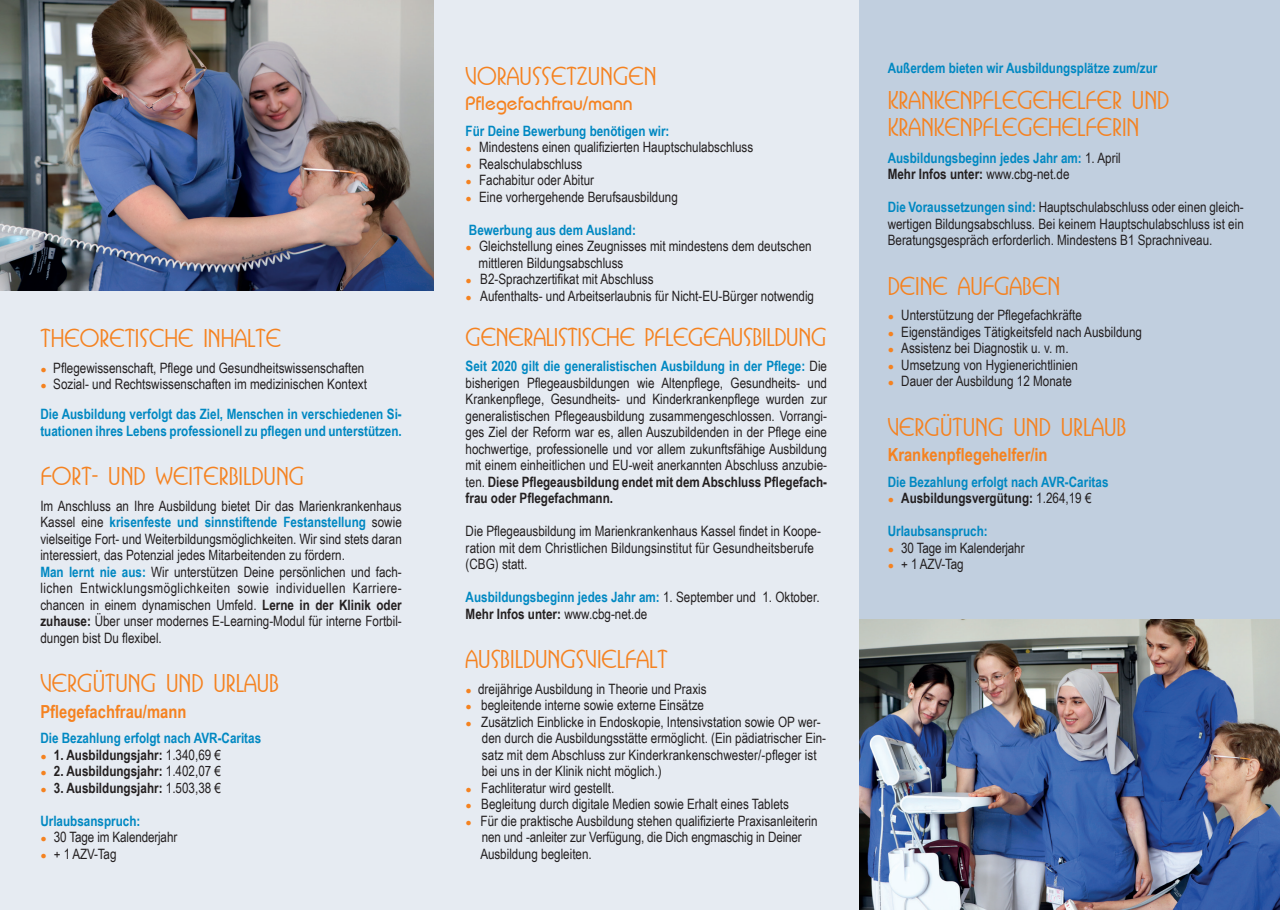
<style>
.page{position:relative;width:1280px;height:910px;background:#fff}
.page>*{position:absolute;margin:0;border:0;box-sizing:border-box;transform-origin:0 0}
.t1{font:500 24px/27px "Busorama IT Cby BT";color:#f58220}
.t2{font:19.5px "Bimini Normal";color:#f58220}
.t3{font:700 18px "Arial Narrow";color:#f58220}
.t4{font:14.25px/16.5px "Arial Narrow";color:#231f20}
.t5{font:700 14.25px/30px "Arial Narrow";color:#0088c2}
.t6{font:700 14.25px "Arial Narrow";color:#231f20}
.s1{font-size:10.5px;color:#f58220}
.s2{font-weight:400;font-size:10.5px;color:#f58220}
.s3{font-weight:400;color:#231f20}
.s4{font-weight:700;color:#0088c2}
.s5{font-weight:700}
.s6{font-weight:400}
.s7{color:#231f20}
</style>
<div class="page">
<div style="left:0;top:0;width:859px;height:910px;background:#e6ebf2"></div>
<div style="left:859px;top:0;width:421px;height:910px;background:#c1cfdf"></div>
<img style="left:0;top:0;width:434px;height:290px">
<img style="left:859px;top:620px;width:421px;height:290px">
<h1 class="t1" style="left:40px;top:325px;width:242px">THEORETISCHE INHALTE</h1>
<p class="t4" style="left:40px;top:359px;width:325px"><span class="s1">●</span> Pflegewissenschaft, Pflege und Gesundheitswissenschaften</p>
<p class="t5" style="left:40px;top:369px;width:363px"><span class="s2">●</span> <span class="s3">Sozial- und Rechtswissenschaften im medizinischen Kontext<br></span>Die Ausbildung verfolgt das Ziel, Menschen in verschiedenen Si-</p>
<p class="t5" style="left:40px;top:415px;width:363px">tuationen ihres Lebens professionell zu pflegen und unterstützen.</p>
<h1 class="t1" style="left:40px;top:463px;width:265px">FORT- UND WEITERBILDUNG</h1>
<p class="t4" style="left:40px;top:497px;width:363px">Im Anschluss an Ihre Ausbildung bietet Dir das Marienkrankenhaus Kassel eine <span class="s4">krisenfeste und sinnstiftende Festanstellung</span> sowie vielseitige Fort- und Weiterbildungsmöglichkeiten. Wir sind stets daran interessiert, das Potenzial jedes Mitarbeitenden zu fördern.<br><span class="s4">Man lernt nie aus:</span> Wir unterstützen Deine persönlichen und fach&shy;lichen Entwicklungsmöglichkeiten sowie individuellen Karriere&shy;chancen in einem dynamischen Umfeld. <span class="s5">Lerne in der Klinik oder zuhause:</span> Über unser modernes E-Learning-Modul für interne Fortbil&shy;dungen bist Du flexibel.</p>
<h1 class="t1" style="left:40px;top:670px;width:240px">VERGÜTUNG UND URLAUB</h1>
<p class="t3" style="left:40px;top:698px;width:147px">Pflegefachfrau/mann</p>
<p class="t5" style="left:40px;top:723px;width:222px">Die Bezahlung erfolgt nach AVR-Caritas</p>
<p class="t6" style="left:40px;top:744px;width:182px"><span class="s2">●</span> 1. Ausbildungsjahr: <span class="s6">1.340,69 €</span></p>
<p class="t6" style="left:40px;top:761px;width:182px"><span class="s2">●</span> 2. Ausbildungsjahr: <span class="s6">1.402,07 €</span></p>
<p class="t6" style="left:40px;top:777px;width:182px"><span class="s2">●</span> 3. Ausbildungsjahr: <span class="s6">1.503,38 €</span></p>
<p class="t5" style="left:40px;top:805px;width:101px">Urlaubsanspruch:</p>
<p class="t4" style="left:40px;top:829px;width:138px"><span class="s1">●</span> 30 Tage im Kalenderjahr</p>
<p class="t4" style="left:40px;top:845px;width:78px"><span class="s1">●</span> + 1 AZV-Tag</p>
<h1 class="t1" style="left:466px;top:62px;width:193px">VORAUSSETZUNGEN</h1>
<h2 class="t2" style="left:466px;top:92px;width:168px">Pflegefachfrau/mann</h2>
<p class="t5" style="left:466px;top:115px;width:205px">Für Deine Bewerbung benötigen wir:</p>
<p class="t4" style="left:466px;top:138px;width:289px"><span class="s1">●</span> Mindestens einen qualifizierten Hauptschulabschluss</p>
<p class="t4" style="left:466px;top:155px;width:118px"><span class="s1">●</span> Realschulabschluss</p>
<p class="t4" style="left:466px;top:171px;width:130px"><span class="s1">●</span> Fachabitur oder Abitur</p>
<p class="t4" style="left:466px;top:188px;width:214px"><span class="s1">●</span> Eine vorhergehende Berufsausbildung</p>
<p class="t5" style="left:469px;top:214px;width:169px">Bewerbung aus dem Ausland:</p>
<p class="t4" style="left:479px;top:237px;width:335px;text-indent:-13px"><span class="s1">●</span> Gleichstellung eines Zeugnisses mit mindestens dem deutschen mittleren Bildungsabschluss</p>
<p class="t4" style="left:466px;top:270px;width:189px"><span class="s1">●</span> B2-Sprachzertifikat mit Abschluss</p>
<p class="t4" style="left:466px;top:287px;width:350px"><span class="s1">●</span> Aufenthalts- und Arbeitserlaubnis für Nicht-EU-Bürger notwendig</p>
<h1 class="t1" style="left:466px;top:323px;width:362px">GENERALISTISCHE PFLEGEAUSBILDUNG</h1>
<p class="t4" style="left:466px;top:357px;width:363px;text-align:justify"><span class="s4">Seit 2020 gilt die generalistischen Ausbildung in der Pflege:</span> Die bisherigen Pflegeausbildungen wie Altenpflege, Gesundheits- und Krankenpflege, Gesundheits- und Kinderkrankenpflege wurden zur generalistischen Pflegeausbildung zusammengeschlossen. Vorrangi&shy;ges Ziel der Reform war es, allen Auszubildenden in der Pflege eine hochwertige, professionelle und vor allem zukunftsfähige Ausbildung mit einem einheitlichen und EU-weit anerkannten Abschluss anzubie&shy;ten. <span class="s5">Diese Pflegeausbildung endet mit dem Abschluss Pflegefach&shy;frau oder Pflegefachmann.</span></p>
<p class="t4" style="left:466px;top:522px;width:357px">Die Pflegeausbildung im Marienkrankenhaus Kassel findet in Koope&shy;ration mit dem Christlichen Bildungsinstitut für Gesundheitsberufe (CBG) statt.</p>
<p class="t4" style="left:466px;top:588px;width:355px"><span class="s4">Ausbildungsbeginn jedes Jahr am:</span> 1. September und 1. Oktober.<br><span class="s5">Mehr Infos unter:</span> www.cbg-net.de</p>
<h1 class="t1" style="left:466px;top:646px;width:203px">AUSBILDUNGSVIELFALT</h1>
<p class="t4" style="left:466px;top:680px;width:242px"><span class="s1">●</span> dreijährige Ausbildung in Theorie und Praxis</p>
<p class="t4" style="left:466px;top:696px;width:240px"><span class="s1">●</span> begleitende interne sowie externe Einsätze</p>
<p class="t4" style="left:482px;top:713px;width:346px;text-indent:-16px"><span class="s1">●</span> Zusätzlich Einblicke in Endoskopie, Intensivstation sowie OP wer&shy;den durch die Ausbildungsstätte ermöglicht. (Ein pädiatrischer Ein&shy;satz mit dem Abschluss zur Kinderkrankenschwester/-pfleger ist bei uns in der Klinik nicht möglich.)</p>
<p class="t4" style="left:466px;top:779px;width:150px"><span class="s1">●</span> Fachliteratur wird gestellt.</p>
<p class="t4" style="left:466px;top:795px;width:325px"><span class="s1">●</span> Begleitung durch digitale Medien sowie Erhalt eines Tablets</p>
<p class="t4" style="left:480px;top:812px;width:339px;text-indent:-15px"><span class="s1">●</span> Für die praktische Ausbildung stehen qualifizierte Praxisanleiterin nen und -anleiter zur Verfügung, die Dich engmaschig in Deiner<br>Ausbildung begleiten.</p>
<p class="t5" style="left:888px;top:52px;width:271px">Außerdem bieten wir Ausbildungsplätze zum/zur</p>
<h1 class="t1" style="left:888px;top:86px;width:283px">KRANKENPFLEGEHELFER UND<br>KRANKENPFLEGEHELFERIN</h1>
<p class="t5" style="left:888px;top:149px;width:235px;line-height:16.5px">Ausbildungsbeginn jedes Jahr am: <span class="s3">1. April<br></span><span class="s7">Mehr Infos unter:</span> <span class="s3">www.cbg-net.de</span></p>
<p class="t4" style="left:888px;top:198px;width:358px;text-align:justify"><span class="s4">Die Voraussetzungen sind:</span> Hauptschulabschluss oder einen gleich&shy;wertigen Bildungsabschluss. Bei keinem Hauptschulabschluss ist ein Beratungsgespräch erforderlich. Mindestens B1 Sprachniveau.</p>
<h1 class="t1" style="left:888px;top:272px;width:174px">DEINE AUFGABEN</h1>
<p class="t4" style="left:888px;top:306px;width:196px"><span class="s1">●</span> Unterstützung der Pflegefachkräfte</p>
<p class="t4" style="left:888px;top:323px;width:256px"><span class="s1">●</span> Eigenständiges Tätigkeitsfeld nach Ausbildung</p>
<p class="t4" style="left:888px;top:339px;width:182px"><span class="s1">●</span> Assistenz bei Diagnostik u. v. m.</p>
<p class="t4" style="left:888px;top:356px;width:192px"><span class="s1">●</span> Umsetzung von Hygienerichtlinien</p>
<p class="t4" style="left:888px;top:372px;width:186px"><span class="s1">●</span> Dauer der Ausbildung 12 Monate</p>
<h1 class="t1" style="left:888px;top:413px;width:240px">VERGÜTUNG UND URLAUB</h1>
<p class="t3" style="left:888px;top:441px;width:161px">Krankenpflegehelfer/in</p>
<p class="t5" style="left:888px;top:466px;width:222px">Die Bezahlung erfolgt nach AVR-Caritas</p>
<p class="t6" style="left:888px;top:487px;width:205px"><span class="s2">●</span> Ausbildungsvergütung: <span class="s6">1.264,19 €</span></p>
<p class="t5" style="left:888px;top:515px;width:101px">Urlaubsanspruch:</p>
<p class="t4" style="left:888px;top:539px;width:138px"><span class="s1">●</span> 30 Tage im Kalenderjahr</p>
<p class="t4" style="left:888px;top:555px;width:78px"><span class="s1">●</span> + 1 AZV-Tag</p>
</div>
